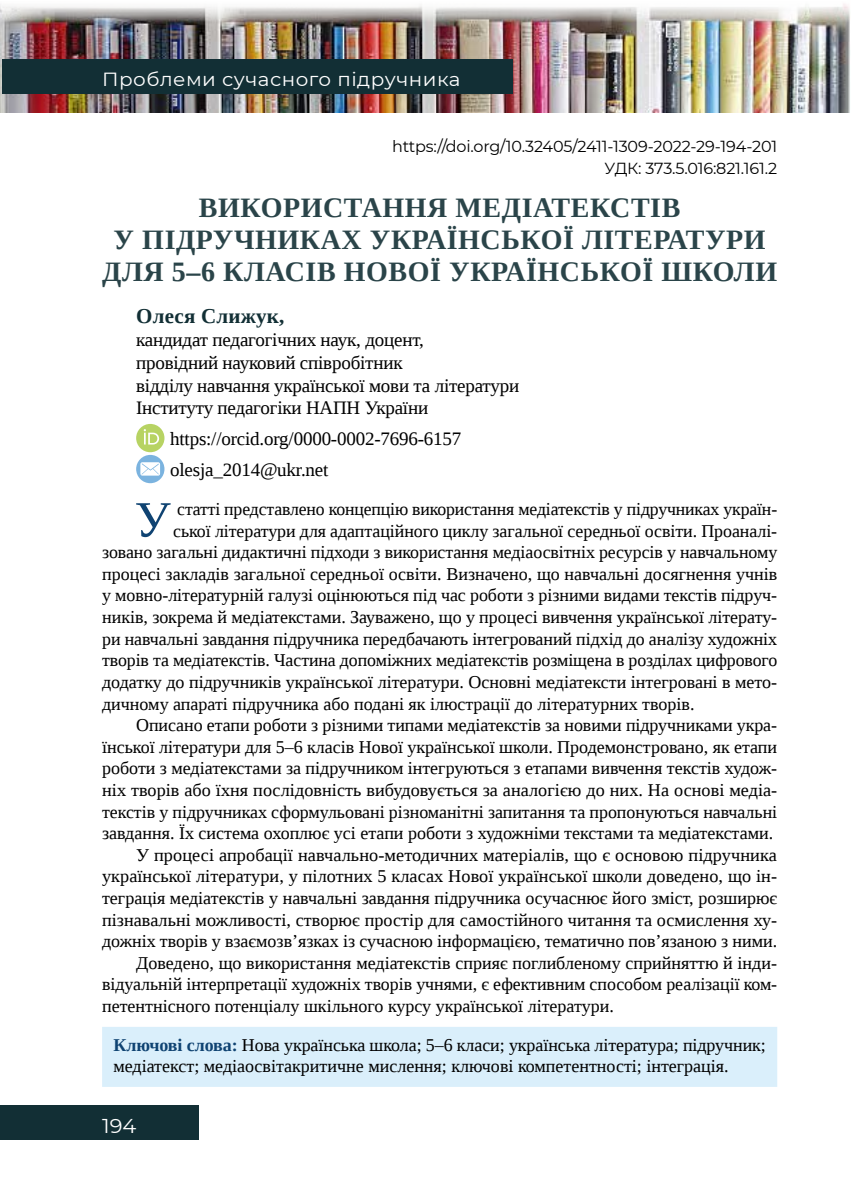
<style>
.page{position:relative;width:851px;height:1191px;background:#fff}
.page>*{position:absolute;margin:0;border:0;box-sizing:border-box;transform-origin:0 0}
.t1{font:51px "Liberation Serif";color:#0f4372}
.t2{font:700 28px/32px "Liberation Serif";letter-spacing:.02em;color:#2a4449;text-align:center}
.t3{font:700 21px "Liberation Serif";letter-spacing:.01em;color:#122f35}
.t4{font:20px "Montserrat";color:#fff;scale:1.05 1}
.t5{font:19px/22.8px "Liberation Serif";letter-spacing:-.01em;color:#000}
.t6{font:19px "Montserrat";letter-spacing:.025em;color:#fff;scale:1.05 1}
.t7{font:18px/21.6px "Liberation Serif";color:#000}
.t8{font:16px/22px "Montserrat";letter-spacing:-.01em;color:#000;text-align:right}
.s1{font-weight:700;color:#0f4372}
</style>
<div class="page">
<img style="left:0;top:4px;width:850px;height:109px">
<div style="left:2px;top:60px;width:510px;height:34px;background:#122f35"></div>
<div style="left:0;top:1106px;width:198px;height:34px;background:#122f35"></div>
<div style="left:102px;top:1026px;width:675px;height:60px;background:#daeffb"></div>
<div style="left:136px;top:424px;width:28px;height:28px;background:#b7d363;border-radius:50%"></div>
<svg style="left:144px;top:429px;width:15px;height:15px"></svg>
<svg style="left:136px;top:455px;width:28px;height:28px"></svg>
<p class="t6" style="left:102px;top:66px;width:343px">Проблеми сучасного підручника</p>
<p class="t8" style="left:392px;top:134px;width:386px">https://doi.org/10.32405/2411-1309-2022-29-194-201<br>УДК: 373.5.016:821.161.2</p>
<h2 class="t2" style="left:102px;top:191px;width:676px">ВИКОРИСТАННЯ МЕДІАТЕКСТІВ<br>У ПІДРУЧНИКАХ УКРАЇНСЬКОЇ ЛІТЕРАТУРИ<br>ДЛЯ 5–6 КЛАСІВ НОВОЇ УКРАЇНСЬКОЇ ШКОЛИ</h2>
<p class="t3" style="left:136px;top:302px;width:150px">Олеся Слижук,</p>
<p class="t5" style="left:136px;top:328px;width:384px">кандидат педагогічних наук, доцент,<br>провідний науковий співробітник<br>відділу навчання української мови та літератури Інституту педагогіки НАПН України</p>
<p class="t5" style="left:170px;top:423px;width:293px;line-height:31px">https://orcid.org/0000-0002-7696-6157 olesja_2014@ukr.net</p>
<h1 class="t1" style="left:134px;top:486px;width:38px">У</h1>
<p class="t7" style="left:177px;top:498px;width:601px">статті представлено концепцію використання медіатекстів у підручниках україн-</p>
<p class="t7" style="left:173px;top:520px;width:605px">ської літератури для адаптаційного циклу загальної середньої освіти. Проаналі-</p>
<p class="t7" style="left:102px;top:541px;width:676px">зовано загальні дидактичні підходи з використання медіаосвітніх ресурсів у навчальному</p>
<p class="t7" style="left:102px;top:563px;width:676px">процесі закладів загальної середньої освіти. Визначено, що навчальні досягнення учнів</p>
<p class="t7" style="left:102px;top:584px;width:676px">у мовно-літературній галузі оцінюються під час роботи з різними видами текстів підруч-</p>
<p class="t7" style="left:102px;top:606px;width:676px">ників, зокрема й медіатекстами. Зауважено, що у процесі вивчення української літерату-</p>
<p class="t7" style="left:102px;top:628px;width:676px">ри навчальні завдання підручника передбачають інтегрований підхід до аналізу художніх</p>
<p class="t7" style="left:102px;top:649px;width:676px">творів та медіатекстів. Частина допоміжних медіатекстів розміщена в розділах цифрового</p>
<p class="t7" style="left:102px;top:671px;width:676px">додатку до підручників української літератури. Основні медіатексти інтегровані в мето-</p>
<p class="t7" style="left:102px;top:692px;width:593px">дичному апараті підручника або подані як ілюстрації до літературних творів.</p>
<p class="t7" style="left:136px;top:714px;width:642px">Описано етапи роботи з різними типами медіатекстів за новими підручниками укра-</p>
<p class="t7" style="left:102px;top:736px;width:676px">їнської літератури для 5–6 класів Нової української школи. Продемонстровано, як етапи</p>
<p class="t7" style="left:102px;top:757px;width:676px">роботи з медіатекстами за підручником інтегруються з етапами вивчення текстів худож-</p>
<p class="t7" style="left:102px;top:779px;width:676px">ніх творів або їхня послідовність вибудовується за аналогією до них. На основі медіа-</p>
<p class="t7" style="left:102px;top:800px;width:676px">текстів у підручниках сформульовані різноманітні запитання та пропонуються навчальні</p>
<p class="t7" style="left:102px;top:822px;width:672px">завдання. Їх система охоплює усі етапи роботи з художніми текстами та медіатекстами.</p>
<p class="t7" style="left:136px;top:844px;width:642px">У процесі апробації навчально-методичних матеріалів, що є основою підручника</p>
<p class="t7" style="left:102px;top:865px;width:676px">української літератури, у пілотних 5 класах Нової української школи доведено, що ін-</p>
<p class="t7" style="left:102px;top:887px;width:676px">теграція медіатекстів у навчальні завдання підручника осучаснює його зміст, розширює</p>
<p class="t7" style="left:102px;top:908px;width:676px">пізнавальні можливості, створює простір для самостійного читання та осмислення ху-</p>
<p class="t7" style="left:102px;top:930px;width:676px">дожніх творів у взаємозв’язках із сучасною інформацією, тематично пов’язаною з ними.</p>
<p class="t7" style="left:136px;top:952px;width:642px">Доведено, що використання медіатекстів сприяє поглибленому сприйняттю й інди-</p>
<p class="t7" style="left:102px;top:973px;width:676px">відуальній інтерпретації художніх творів учнями, є ефективним способом реалізації ком-</p>
<p class="t7" style="left:102px;top:995px;width:513px">петентнісного потенціалу шкільного курсу української літератури.</p>
<p class="t7" style="left:113px;top:1033px;width:654px"><span class="s1">Ключові слова:</span> Нова українська школа; 5–6 класи; українська література; підручник; медіатекст; медіаосвітакритичне мислення; ключові компетентності; інтеграція.</p>
<p class="t4" style="left:102px;top:1111px;width:34px">194</p>
</div>
